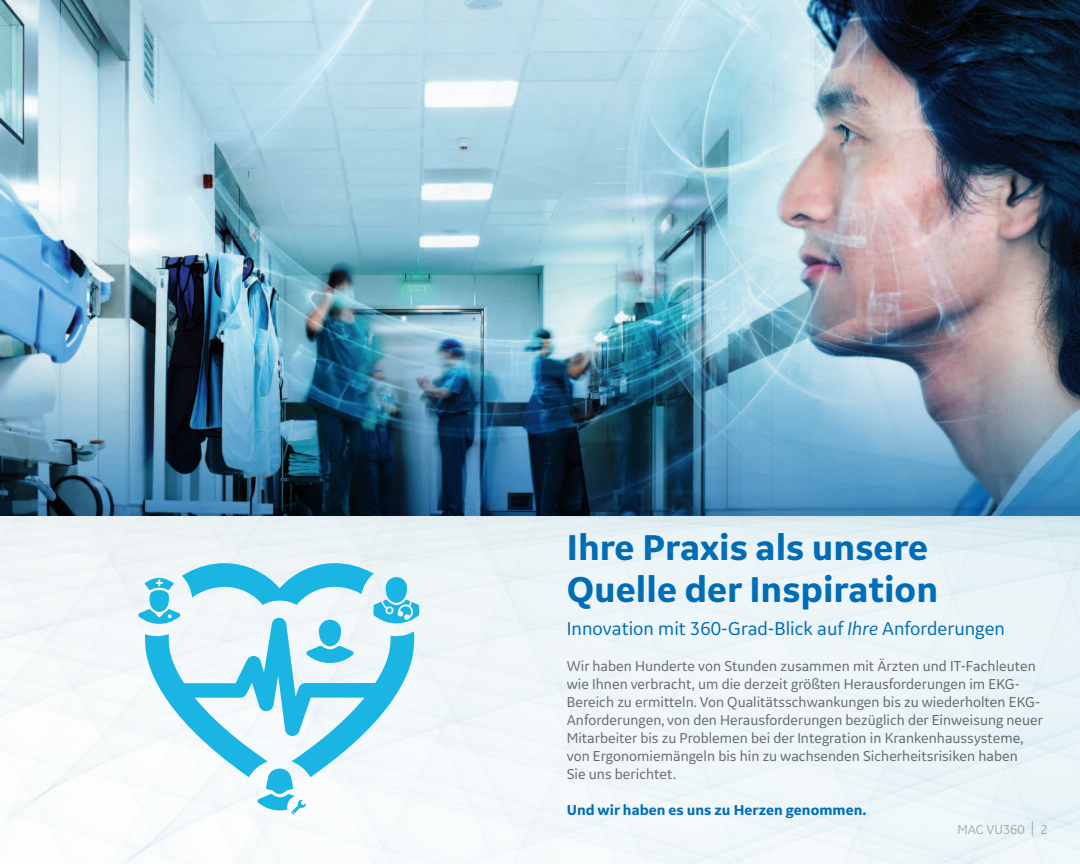
<style>
.page{position:relative;width:1080px;height:864px;background:#fff}
.page>*{position:absolute;margin:0;border:0;box-sizing:border-box;transform-origin:0 0}
.t1{font:700 37.5px/42px "GE Inspira Sans";color:#0072bc}
.t2{font:19.5px "GE Inspira Sans";color:#0072bc}
.t3{font:15px/18px "GE Inspira Sans";color:#6c6d70}
.t4{font:700 15px "GE Inspira Sans";color:#0072bc}
.t5{font:13.5px "GE Inspira Sans";color:#b2b3b7}
.s1{font-style:italic}
.s2{font-size:17.55px}
</style>
<div class="page">
<img style="left:0;top:0;width:1080px;height:864px">
<div style="left:287px;top:796px;width:23px;height:22px;background:#fff;border-radius:50%"></div>
<svg style="left:138px;top:563px;width:282px;height:252px"></svg>
<img style="left:0;top:341px;width:1080px;height:175px">
<h1 class="t1" style="left:567px;top:526px;width:373px">Ihre Praxis als unsere<br>Quelle der Inspiration</h1>
<h2 class="t2" style="left:567px;top:616px;width:440px">Innovation mit 360-Grad-Blick auf <span class="s1">Ihre</span> Anforderungen</h2>
<p class="t3" style="left:567px;top:657px;width:478px">Wir haben Hunderte von Stunden zusammen mit Ärzten und IT-Fachleuten wie Ihnen verbracht, um die derzeit größten Herausforderungen im EKG-Bereich zu ermitteln. Von Qualitätsschwankungen bis zu wiederholten EKG-Anforderungen, von den Herausforderungen bezüglich der Einweisung neuer Mitarbeiter bis zu Problemen bei der Integration in Krankenhaussysteme, von Ergonomiemängeln bis hin zu wachsenden Sicherheitsrisiken haben<br>Sie uns berichtet.</p>
<p class="t4" style="left:567px;top:801px;width:301px">Und wir haben es uns zu Herzen genommen.</p>
<p class="t5" style="left:957px;top:821px;width:92px">MAC VU360 <span class="s2">|</span> 2</p>
</div>
